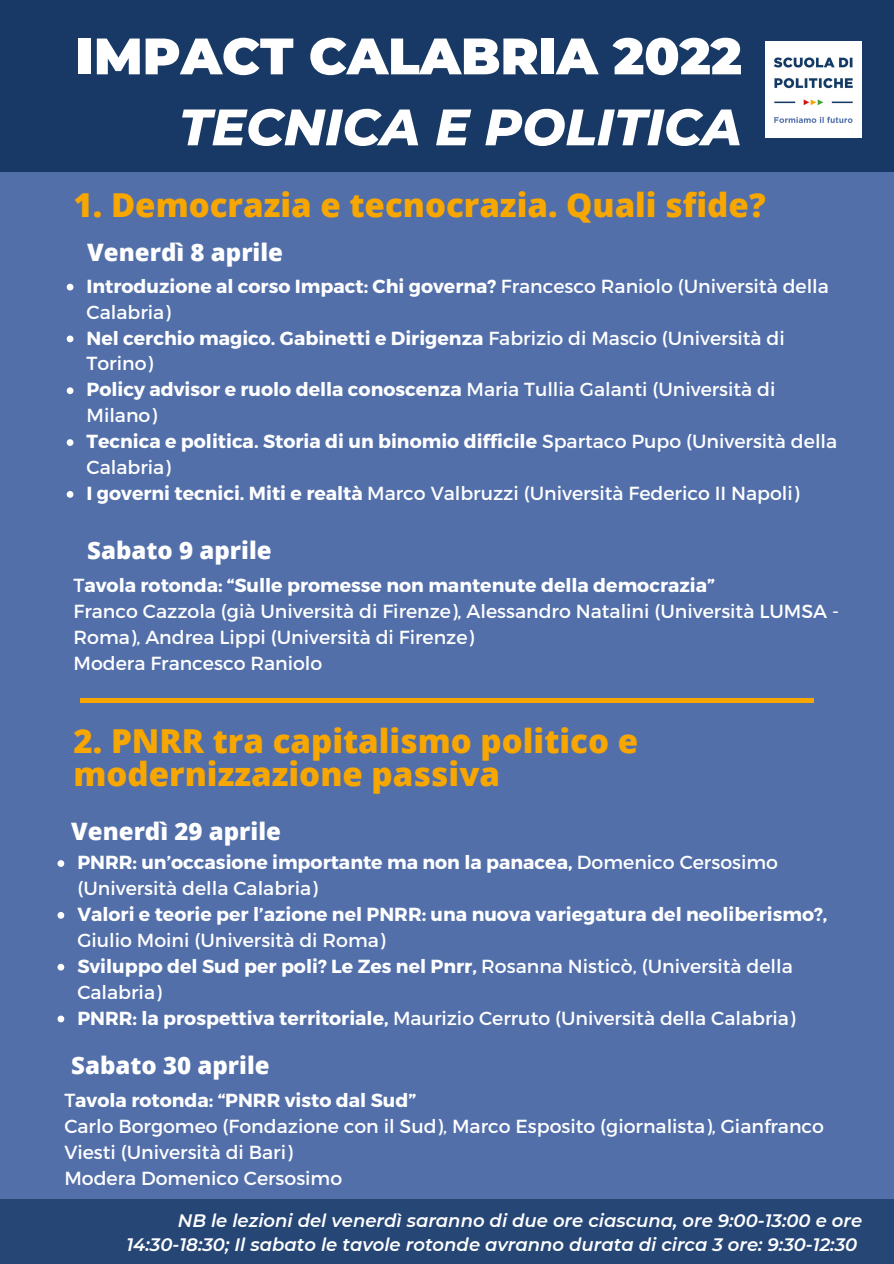
<style>
.page{position:relative;width:894px;height:1264px;background:#fff}
.page>*{position:absolute;margin:0;border:0;box-sizing:border-box;transform-origin:0 0}
.t1{font:900 51.15px "Montserrat";color:#fff}
.t2{font:italic 800 51.15px "Montserrat";color:#fff}
.t3{font:800 33px/32.7px "Open Sans";color:#f7a700}
.t4{font:800 24px "Open Sans";color:#fff}
.t5{font:18.9px/26px "Montserrat";color:#fff}
.t6{font:700 18.9px/26px "Montserrat";color:#fff}
.t7{font:italic 600 18px/24.8px "Montserrat";color:#fff;text-align:right}
.s1{font-weight:700}
.s2{font-weight:400}
</style>
<div class="page">
<div style="left:0;top:0;width:893px;height:1263px;background:#526faa"></div>
<div style="left:0;top:0;width:893px;height:171px;background:#183965"></div>
<hr style="left:80px;top:698px;width:733px;height:4px;background:#f7a700">
<img style="left:765px;top:41px;width:96px;height:96px">
<svg style="left:67px;top:284px;width:6px;height:6px"></svg>
<svg style="left:67px;top:335px;width:6px;height:7px"></svg>
<svg style="left:67px;top:387px;width:6px;height:7px"></svg>
<svg style="left:67px;top:439px;width:6px;height:7px"></svg>
<svg style="left:67px;top:491px;width:6px;height:7px"></svg>
<svg style="left:57px;top:860px;width:7px;height:6px"></svg>
<svg style="left:57px;top:912px;width:7px;height:6px"></svg>
<svg style="left:57px;top:963px;width:7px;height:7px"></svg>
<svg style="left:57px;top:1015px;width:7px;height:7px"></svg>
<div style="left:0;top:1199px;width:893px;height:64px;background:#264676"></div>
<p class="t1" style="left:76px;top:25px;width:667px">IMPACT CALABRIA 2022</p>
<p class="t2" style="left:179px;top:96px;width:564px">TECNICA E POLITICA</p>
<p class="t3" style="left:73px;top:188px;width:693px">1. Democrazia e tecnocrazia. Quali sfide?</p>
<p class="t4" style="left:87px;top:235px;width:197px">Venerdì 8 aprile</p>
<p class="t5" style="left:86px;top:272px;width:743px"><span class="s1">Introduzione al corso Impact: Chi governa?</span> Francesco Raniolo (Università della<br>Calabria)</p>
<p class="t6" style="left:86px;top:324px;width:699px">Nel cerchio magico. Gabinetti e Dirigenza <span class="s2">Fabrizio di Mascio (Università di<br>Torino)</span></p>
<p class="t5" style="left:86px;top:376px;width:690px"><span class="s1">Policy advisor e ruolo della conoscenza</span> Maria Tullia Galanti (Università di<br>Milano)</p>
<p class="t6" style="left:86px;top:427px;width:752px">Tecnica e politica. Storia di un binomio difficile <span class="s2">Spartaco Pupo (Università della<br>Calabria)</span></p>
<p class="t5" style="left:86px;top:479px;width:714px"><span class="s1">I governi tecnici. Miti e realtà</span> Marco Valbruzzi (Università Federico II Napoli)</p>
<p class="t4" style="left:87px;top:533px;width:186px">Sabato 9 aprile</p>
<p class="t6" style="left:73px;top:571px;width:642px"><span class="s2">T</span>avola rotonda: “Sulle promesse non mantenute della democrazia”</p>
<p class="t5" style="left:73px;top:597px;width:766px">Franco Cazzola (già Università di Firenze), Alessandro Natalini (Università LUMSA -<br>Roma), Andrea Lippi (Università di Firenze)</p>
<p class="t5" style="left:73px;top:649px;width:250px">Modera Francesco Raniolo</p>
<p class="t3" style="left:73px;top:723px;width:566px">2. PNRR tra capitalismo politico e modernizzazione passiva</p>
<p class="t4" style="left:71px;top:814px;width:211px">Venerdì 29 aprile</p>
<p class="t6" style="left:77px;top:848px;width:702px">PNRR: un’occasione importante ma non la panacea, <span class="s2">Domenico Cersosimo (Università della Calabria)</span></p>
<p class="t6" style="left:77px;top:900px;width:751px">Valori e teorie per l’azione nel PNRR: una nuova variegatura del neoliberismo?,<br><span class="s2">Giulio Moini (Università di Roma)</span></p>
<p class="t5" style="left:77px;top:952px;width:716px"><span class="s1">Sviluppo del Sud per poli? Le Zes nel Pnrr,</span> Rosanna Nisticò, (Università della<br>Calabria)</p>
<p class="t5" style="left:77px;top:1003px;width:719px"><span class="s1">PNRR: la prospettiva territoriale,</span> Maurizio Cerruto (Università della Calabria)</p>
<p class="t4" style="left:71px;top:1048px;width:200px">Sabato 30 aprile</p>
<p class="t6" style="left:64px;top:1086px;width:353px"><span class="s2">T</span>avola rotonda: “PNRR visto dal Sud”</p>
<p class="t5" style="left:64px;top:1112px;width:761px">Carlo Borgomeo (Fondazione con il Sud), Marco Esposito (giornalista), Gianfranco<br>Viesti (Università di Bari)</p>
<p class="t5" style="left:64px;top:1164px;width:279px">Modera Domenico Cersosimo</p>
<p class="t7" style="left:126px;top:1207px;width:737px">NB le lezioni del venerdì saranno di due ore ciascuna, ore 9:00-13:00 e ore<br>14:30-18:30; Il sabato le tavole rotonde avranno durata di circa 3 ore: 9:30-12:30</p>
</div>
